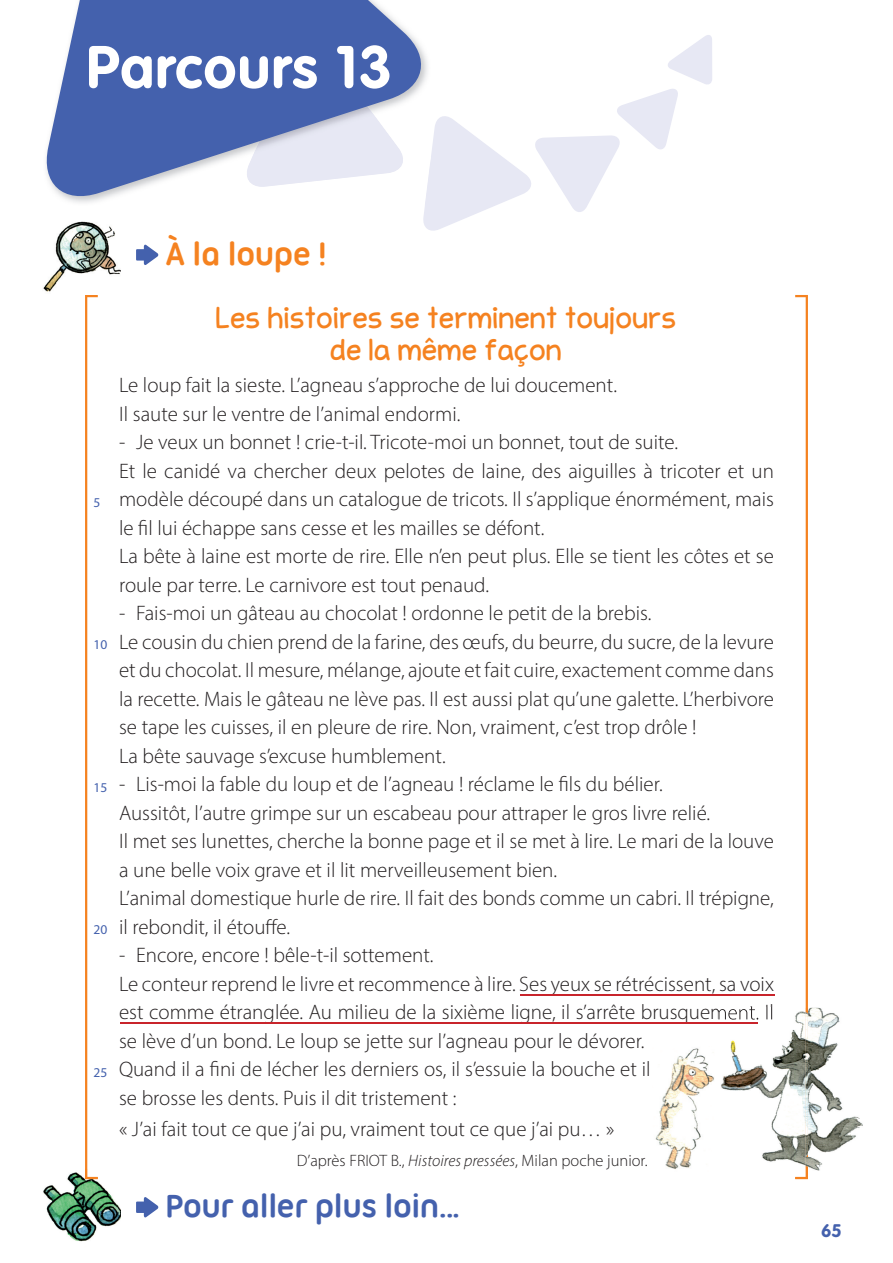
<style>
.page{position:relative;width:893px;height:1263px;background:#fff}
.page>*{position:absolute;margin:0;border:0;box-sizing:border-box;transform-origin:0 0}
.t1{font:700 58.95px "VAG Rounded Std";letter-spacing:.02em;color:#fff}
.t2{font:700 34.5px "Ubuntu Titling";letter-spacing:-.03em;color:#4461ad}
.t3{font:700 34.5px "Ubuntu Titling";letter-spacing:-.03em;color:#f58220}
.t4{font:30px/31.5px "Stanberry";color:#f58220;text-align:center}
.t5{font:300 21px/28.5px "Myriad Pro";color:#231f20}
.t6{font:700 18px "VAG Rounded Std";color:#4461ad}
.t7{font:300 16.5px "Myriad Pro";color:#231f20}
.t8{font:13.5px "Myriad Pro";color:#4461ad}
.s1{font-style:italic}
</style>
<div class="page">
<svg style="left:423px;top:35px;width:289px;height:196px"></svg>
<img style="left:425px;top:204px;width:6px;height:2px">
<svg style="left:46px;top:0;width:386px;height:204px;fill:#4461ad"></svg>
<svg style="left:795px;top:295px;width:13px;height:713px"></svg>
<svg style="left:144px;top:244px;width:15px;height:21px"></svg>
<div style="left:136px;top:249px;width:12px;height:12px;background:#4461ad"></div>
<svg style="left:144px;top:1197px;width:15px;height:21px"></svg>
<div style="left:136px;top:1201px;width:12px;height:12px;background:#4461ad"></div>
<img style="left:43px;top:221px;width:78px;height:71px">
<img style="left:43px;top:1172px;width:78px;height:70px">
<svg style="left:85px;top:295px;width:13px;height:884px"></svg>
<img style="left:721px;top:1008px;width:142px;height:172px">
<img style="left:795px;top:1008px;width:13px;height:171px">
<img style="left:719px;top:1008px;width:55px;height:16px">
<img style="left:655px;top:1048px;width:59px;height:121px">
<hr style="left:521px;top:994px;width:254px;height:1px;background:#c8242b">
<hr style="left:120px;top:1022px;width:638px;height:2px;background:#c8242b">
<h1 class="t1" style="left:86px;top:33px;width:308px">Parcours 13</h1>
<p class="t8" style="left:94px;top:494px;width:8px">5</p>
<p class="t8" style="left:94px;top:636px;width:15px">10</p>
<p class="t8" style="left:94px;top:779px;width:15px">15</p>
<p class="t8" style="left:94px;top:921px;width:15px">20</p>
<p class="t8" style="left:94px;top:1064px;width:15px">25</p>
<h2 class="t3" style="left:165px;top:234px;width:163px">À la loupe !</h2>
<h3 class="t4" style="left:215px;top:301px;width:462px">Les histoires se terminent toujours de la même façon</h3>
<p class="t5" style="left:119px;top:371px;width:499px">Le loup fait la sieste. L’agneau s’approche de lui doucement.<br>Il saute sur le ventre de l’animal endormi.</p>
<p class="t5" style="left:119px;top:428px;width:656px">- Je veux un bonnet ! crie-t-il. Tricote-moi un bonnet, tout de suite.<br>Et le canidé va chercher deux pelotes de laine, des aiguilles à tricoter et un modèle découpé dans un catalogue de tricots. Il s’applique énormément, mais le fil lui échappe sans cesse et les mailles se défont.<br>La bête à laine est morte de rire. Elle n’en peut plus. Elle se tient les côtes et se roule par terre. Le carnivore est tout penaud.</p>
<p class="t5" style="left:119px;top:599px;width:656px">- Fais-moi un gâteau au chocolat ! ordonne le petit de la brebis.<br>Le cousin du chien prend de la farine, des œufs, du beurre, du sucre, de la levure et du chocolat. Il mesure, mélange, ajoute et fait cuire, exactement comme dans la recette. Mais le gâteau ne lève pas. Il est aussi plat qu’une galette. L’herbivore se tape les cuisses, il en pleure de rire. Non, vraiment, c’est trop drôle !<br>La bête sauvage s’excuse humblement.</p>
<p class="t5" style="left:119px;top:770px;width:656px">- Lis-moi la fable du loup et de l’agneau ! réclame le fils du bélier.<br>Aussitôt, l’autre grimpe sur un escabeau pour attraper le gros livre relié.<br>Il met ses lunettes, cherche la bonne page et il se met à lire. Le mari de la louve a une belle voix grave et il lit merveilleusement bien.<br>L’animal domestique hurle de rire. Il fait des bonds comme un cabri. Il trépigne, il rebondit, il étouffe.</p>
<p class="t5" style="left:119px;top:941px;width:656px">- Encore, encore ! bêle-t-il sottement.<br>Le conteur reprend le livre et recommence à lire. Ses yeux se rétrécissent, sa voix est comme étranglée. Au milieu de la sixième ligne, il s’arrête brusquement. Il se lève d’un bond. Le loup se jette sur l’agneau pour le dévorer.<br>Quand il a fini de lécher les derniers os, il s’essuie la bouche et il<br>se brosse les dents. Puis il dit tristement :</p>
<p class="t5" style="left:119px;top:1115px;width:497px">« J’ai fait tout ce que j’ai pu, vraiment tout ce que j’ai pu… »</p>
<p class="t7" style="left:297px;top:1150px;width:352px">D’après FRIOT B., <span class="s1">Histoires pressées</span>, Milan poche junior.</p>
<h2 class="t2" style="left:165px;top:1186px;width:296px">Pour aller plus loin…</h2>
<p class="t6" style="left:821px;top:1220px;width:22px">65</p>
</div>
